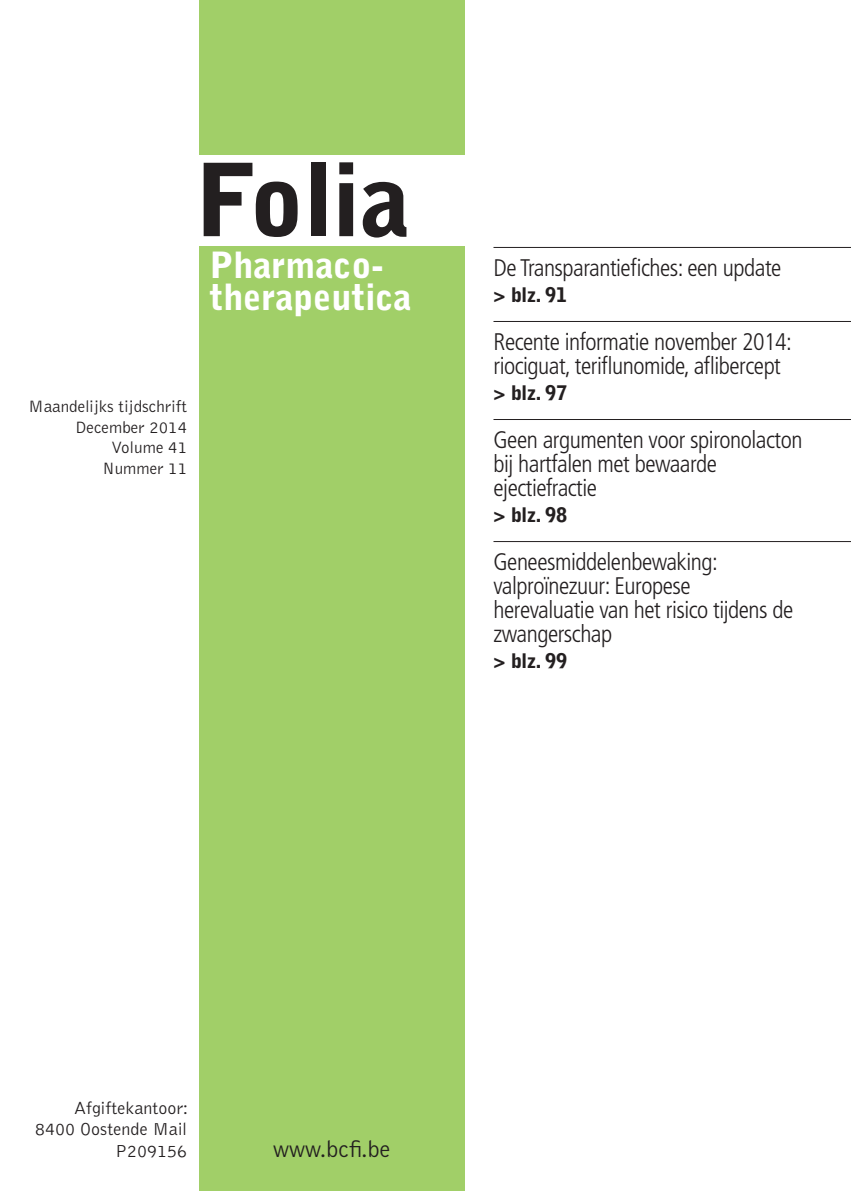
<style>
.page{position:relative;width:851px;height:1191px;background:#fff}
.page>*{position:absolute;margin:0;border:0;box-sizing:border-box;transform-origin:0 0}
.t1{font:900 100px "Bell Gothic Std";color:#231f20}
.t2{font:900 36px/32px "Bell Gothic Std";color:#fff}
.t3{font:300 condensed 24px/24px "Frutiger LT Std";letter-spacing:-.02em;color:#231f20}
.t4{font:300 24px "Bell Gothic Std";color:#231f20}
.t5{font:900 20px "Bell Gothic Std";color:#231f20}
.t6{font:300 18px/21.6px "Bell Gothic Std";color:#231f20;text-align:right}
.t7{font:300 17px/20.4px "Bell Gothic Std";color:#231f20;text-align:right}
</style>
<div class="page">
<div style="left:199px;top:247px;width:265px;height:944px;background:#a1cf68"></div>
<div style="left:199px;top:0;width:265px;height:154px;background:#a1cf68"></div>
<hr style="left:493px;top:247px;width:357px;height:1px;background:#231f20">
<hr style="left:493px;top:321px;width:357px;height:1px;background:#231f20">
<hr style="left:493px;top:419px;width:357px;height:1px;background:#231f20">
<hr style="left:493px;top:541px;width:357px;height:1px;background:#231f20">
<h1 class="t1" style="left:196px;top:142px;width:216px">Folia</h1>
<h2 class="t2" style="left:209px;top:249px;width:204px">Pharmaco&shy;therapeutica</h2>
<p class="t7" style="left:29px;top:397px;width:160px">Maandelijks tijdschrift<br>December 2014<br>Volume 41<br>Nummer 11</p>
<p class="t3" style="left:493px;top:256px;width:289px">De Transparantiefiches: een update</p>
<p class="t5" style="left:493px;top:283px;width:75px">&gt; blz. 91</p>
<p class="t3" style="left:493px;top:330px;width:300px">Recente informatie november 2014: riociguat, teriflunomide, aflibercept</p>
<p class="t5" style="left:493px;top:381px;width:75px">&gt; blz. 97</p>
<p class="t3" style="left:493px;top:428px;width:310px">Geen argumenten voor spironolacton bij hartfalen met bewaarde ejectiefractie</p>
<p class="t5" style="left:493px;top:503px;width:75px">&gt; blz. 98</p>
<p class="t3" style="left:493px;top:550px;width:301px">Geneesmiddelenbewaking: valproïnezuur: Europese herevaluatie van het risico tijdens de zwangerschap</p>
<p class="t5" style="left:493px;top:649px;width:75px">&gt; blz. 99</p>
<p class="t6" style="left:35px;top:1097px;width:155px">Afgiftekantoor:<br>8400 Oostende Mail<br>P209156</p>
<p class="t4" style="left:273px;top:1136px;width:119px">www.bcfi.be</p>
</div>
